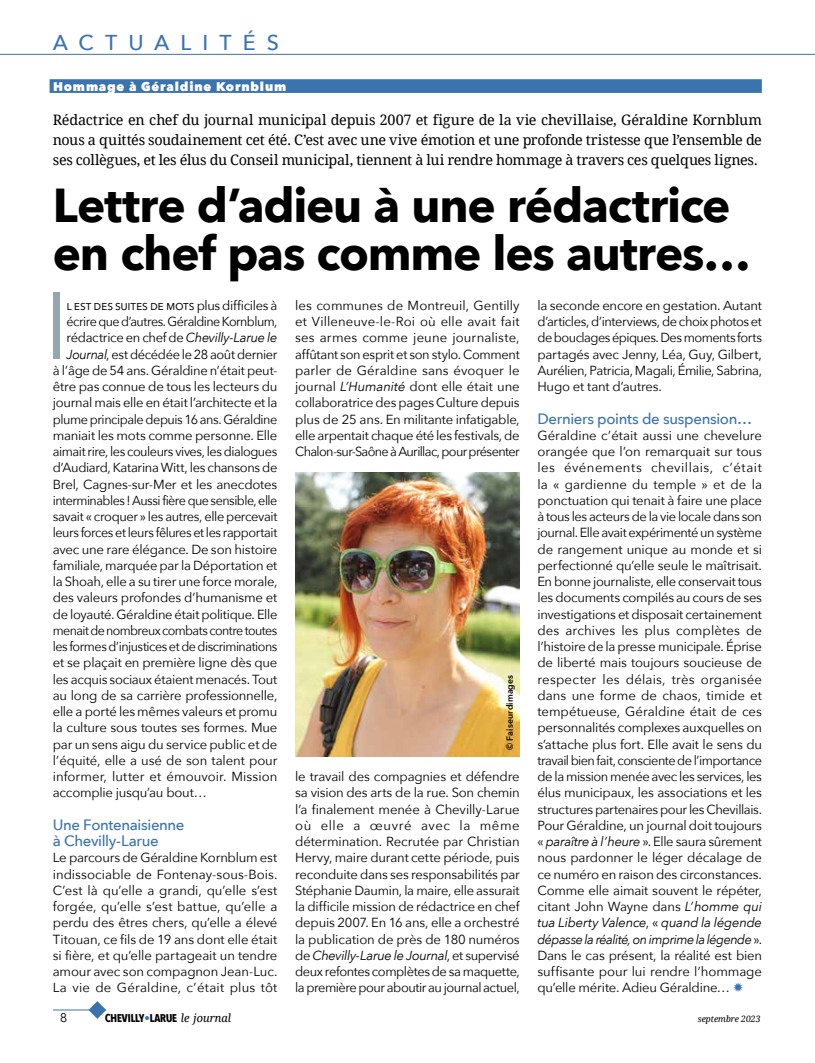
<style>
.page{position:relative;width:815px;height:1063px;background:#fff}
.page>*{position:absolute;margin:0;border:0;box-sizing:border-box;transform-origin:0 0}
.t1{font:93.75px "Avenir Next";color:#95a6b0}
.t2{font:700 47.5px/47.5px "Avenir Next";letter-spacing:-.025em;color:#000}
.t3{font:500 21.5px "Avenir Next";letter-spacing:.515em;color:#3b73ae}
.t4{font:500 15px/16.2px "Avenir Next";letter-spacing:-.025em;color:#3b73ae}
.t5{font:14.38px/20px "Droid Serif";letter-spacing:-.02em;color:#000;text-align:justify}
.t6{font:13.12px/16.2px "Avenir Next";letter-spacing:-.025em;color:#000;text-align:justify}
.t7{font:13.12px "Avenir Next";letter-spacing:-.025em;color:#000;scale:.96 1}
.t8{font:13.12px "Avenir Next";letter-spacing:-.045em;color:#000;scale:.95 1}
.t9{font:13.12px "Avenir Next";color:#000}
.t10{font:800 12.5px "Avenir Next";letter-spacing:.065em;color:#fff}
.t11{font:12.5px "Avenir Next";color:#000}
.t12{font:700 11.25px "Avenir Next Condensed";color:#000}
.t13{font:600 8.75px "Avenir Next";letter-spacing:.015em;color:#000}
.t14{font:italic 8.75px "Droid Serif";letter-spacing:-.01em;color:#000}
.s1{font-style:italic}
.s2{color:#3b73ae}
.s3{font-family:"Droid Serif";font-weight:400;font-style:italic}
</style>
<div class="page">
<hr style="left:53px;top:1010px;width:53px;height:1px;background:#3b73ae">
<svg style="left:88px;top:1001px;width:18px;height:18px"></svg>
<hr style="left:0;top:54px;width:815px;height:1px;background:#3b73ae">
<img style="left:295px;top:473px;width:225px;height:283px">
<div style="left:50px;top:79px;width:712px;height:14px;background:#3b73ae"></div>
<h3 class="t3" style="left:53px;top:24px;width:228px">ACTUALITÉS</h3>
<p class="t10" style="left:53px;top:79px;width:235px">Hommage à Géraldine Kornblum</p>
<p class="t5" style="left:53px;top:109px;width:711px">Rédactrice en chef du journal municipal depuis 2007 et figure de la vie chevillaise, Géraldine Kornblum nous a quittés soudainement cet été. C’est avec une vive émotion et une profonde tristesse que l’ensemble de ses collègues, et les élus du Conseil municipal, tiennent à lui rendre hommage à travers ces quelques lignes.</p>
<h2 class="t2" style="left:53px;top:181px;width:700px">Lettre d’adieu à une rédactrice en chef pas comme les autres…</h2>
<h1 class="t1" style="left:44px;top:247px;width:26px">I</h1>
<p class="t6" style="left:67px;top:297px;width:212px">l est des suites de mots plus difficiles à</p>
<p class="t8" style="left:67px;top:310px;width:224px">écrire que d’autres. Géraldine Kornblum,</p>
<p class="t6" style="left:67px;top:329px;width:212px">rédactrice en chef de <span class="s1">Chevilly-Larue le</span></p>
<p class="t6" style="left:67px;top:345px;width:212px"><span class="s1">Journal</span>, est décédée le 28 août dernier</p>
<p class="t6" style="left:53px;top:362px;width:226px">à l’âge de 54 ans. Géraldine n’était peut-</p>
<p class="t6" style="left:53px;top:378px;width:226px">être pas connue de tous les lecteurs du</p>
<p class="t6" style="left:53px;top:394px;width:226px">journal mais elle en était l’architecte et la</p>
<p class="t6" style="left:53px;top:410px;width:226px">plume principale depuis 16 ans. Géraldine</p>
<p class="t6" style="left:53px;top:427px;width:226px">maniait les mots comme personne. Elle</p>
<p class="t6" style="left:53px;top:443px;width:226px">aimait rire, les couleurs vives, les dialogues</p>
<p class="t6" style="left:53px;top:459px;width:226px">d’Audiard, Katarina Witt, les chansons de</p>
<p class="t6" style="left:53px;top:475px;width:226px">Brel, Cagnes-sur-Mer et les anecdotes</p>
<p class="t7" style="left:53px;top:489px;width:235px">interminables ! Aussi fière que sensible, elle</p>
<p class="t6" style="left:53px;top:508px;width:226px">savait « croquer » les autres, elle percevait</p>
<p class="t7" style="left:53px;top:522px;width:235px">leurs forces et leurs fêlures et les rapportait</p>
<p class="t6" style="left:53px;top:540px;width:226px">avec une rare élégance. De son histoire</p>
<p class="t6" style="left:53px;top:557px;width:226px">familiale, marquée par la Déportation et</p>
<p class="t6" style="left:53px;top:573px;width:226px">la Shoah, elle a su tirer une force morale,</p>
<p class="t6" style="left:53px;top:589px;width:226px">des valeurs profondes d’humanisme et</p>
<p class="t6" style="left:53px;top:605px;width:226px">de loyauté. Géraldine était politique. Elle</p>
<p class="t8" style="left:53px;top:619px;width:238px">menait de nombreux combats contre toutes</p>
<p class="t7" style="left:53px;top:635px;width:235px">les formes d’injustices et de discriminations</p>
<p class="t6" style="left:53px;top:654px;width:226px">et se plaçait en première ligne dès que</p>
<p class="t6" style="left:53px;top:670px;width:226px">les acquis sociaux étaient menacés. Tout</p>
<p class="t6" style="left:53px;top:687px;width:226px">au long de sa carrière professionnelle,</p>
<p class="t6" style="left:53px;top:703px;width:226px">elle a porté les mêmes valeurs et promu</p>
<p class="t6" style="left:53px;top:719px;width:226px">la culture sous toutes ses formes. Mue</p>
<p class="t6" style="left:53px;top:735px;width:226px">par un sens aigu du service public et de</p>
<p class="t6" style="left:53px;top:752px;width:226px">l’équité, elle a usé de son talent pour</p>
<p class="t9" style="left:53px;top:765px;width:226px">informer, lutter et émouvoir. Mission</p>
<p class="t6" style="left:53px;top:784px;width:156px">accomplie jusqu’au bout…</p>
<p class="t4" style="left:53px;top:816px;width:133px">Une Fontenaisienne à Chevilly-Larue</p>
<p class="t6" style="left:53px;top:849px;width:226px">Le parcours de Géraldine Kornblum est indissociable de Fontenay-sous-Bois.<br>C’est là qu’elle a grandi, qu’elle s’est forgée, qu’elle s’est battue, qu’elle a perdu des êtres chers, qu’elle a élevé Titouan, ce fils de 19 ans dont elle était si fière, et qu’elle partageait un tendre amour avec son compagnon Jean-Luc.<br>La vie de Géraldine, c’était plus tôt</p>
<p class="t6" style="left:295px;top:297px;width:226px">les communes de Montreuil, Gentilly et Villeneuve-le-Roi où elle avait fait ses armes comme jeune journaliste, affûtant son esprit et son stylo. Comment parler de Géraldine sans évoquer le journal <span class="s1">L’Humanité</span> dont elle était une collaboratrice des pages Culture depuis plus de 25 ans. En militante infatigable, elle arpentait chaque été les festivals, de Chalon-sur-Saône à Aurillac, pour présenter</p>
<p class="t13" style="left:502px;top:750px;width:76px;rotate:-90deg">© Faiseurdimages</p>
<p class="t6" style="left:295px;top:768px;width:226px">le travail des compagnies et défendre sa vision des arts de la rue. Son chemin l’a finalement menée à Chevilly-Larue où elle a œuvré avec la même détermination. Recrutée par Christian Hervy, maire durant cette période, puis reconduite dans ses responsabilités par Stéphanie Daumin, la maire, elle assurait la difficile mission de rédactrice en chef depuis 2007. En 16 ans, elle a orchestré la publication de près de 180 numéros de <span class="s1">Chevilly-Larue le Journal</span>, et supervisé deux refontes complètes de sa maquette, la première pour aboutir au journal actuel,</p>
<p class="t6" style="left:537px;top:297px;width:226px">la seconde encore en gestation. Autant d’articles, d’interviews, de choix photos et de bouclages épiques. Des moments forts partagés avec Jenny, Léa, Guy, Gilbert, Aurélien, Patricia, Magali, Émilie, Sabrina, Hugo et tant d’autres.</p>
<p class="t4" style="left:537px;top:410px;width:216px">Derniers points de suspension…</p>
<p class="t6" style="left:537px;top:427px;width:226px">Géraldine c’était aussi une chevelure orangée que l’on remarquait sur tous les événements chevillais, c’était la « gardienne du temple » et de la ponctuation qui tenait à faire une place à tous les acteurs de la vie locale dans son journal. Elle avait expérimenté un système de rangement unique au monde et si perfectionné qu’elle seule le maîtrisait.<br>En bonne journaliste, elle conservait tous les documents compilés au cours de ses investigations et disposait certainement des archives les plus complètes de l’histoire de la presse municipale. Éprise de liberté mais toujours soucieuse de respecter les délais, très organisée dans une forme de chaos, timide et tempétueuse, Géraldine était de ces personnalités complexes auxquelles on s’attache plus fort. Elle avait le sens du travail bien fait, consciente de l’importance de la mission menée avec les services, les élus municipaux, les associations et les structures partenaires pour les Chevillais.<br>Pour Géraldine, un journal doit toujours « <span class="s1">paraître à l’heure</span> ». Elle saura sûrement nous pardonner le léger décalage de ce numéro en raison des circonstances.<br>Comme elle aimait souvent le répéter, citant John Wayne dans <span class="s1">L’homme qui tua Liberty Valence</span>, « <span class="s1">quand la légende dépasse la réalité, on imprime la légende</span> ».<br>Dans le cas présent, la réalité est bien suffisante pour lui rendre l’hommage qu’elle mérite. Adieu Géraldine… <span class="s2">✹</span></p>
<p class="t11" style="left:60px;top:1008px;width:9px">8</p>
<p class="t12" style="left:105px;top:1012px;width:128px">CHEVILLY<span class="s2">•</span>LARUE <span class="s3">le journal</span></p>
<p class="t14" style="left:698px;top:1013px;width:64px">septembre 2023</p>
</div>
